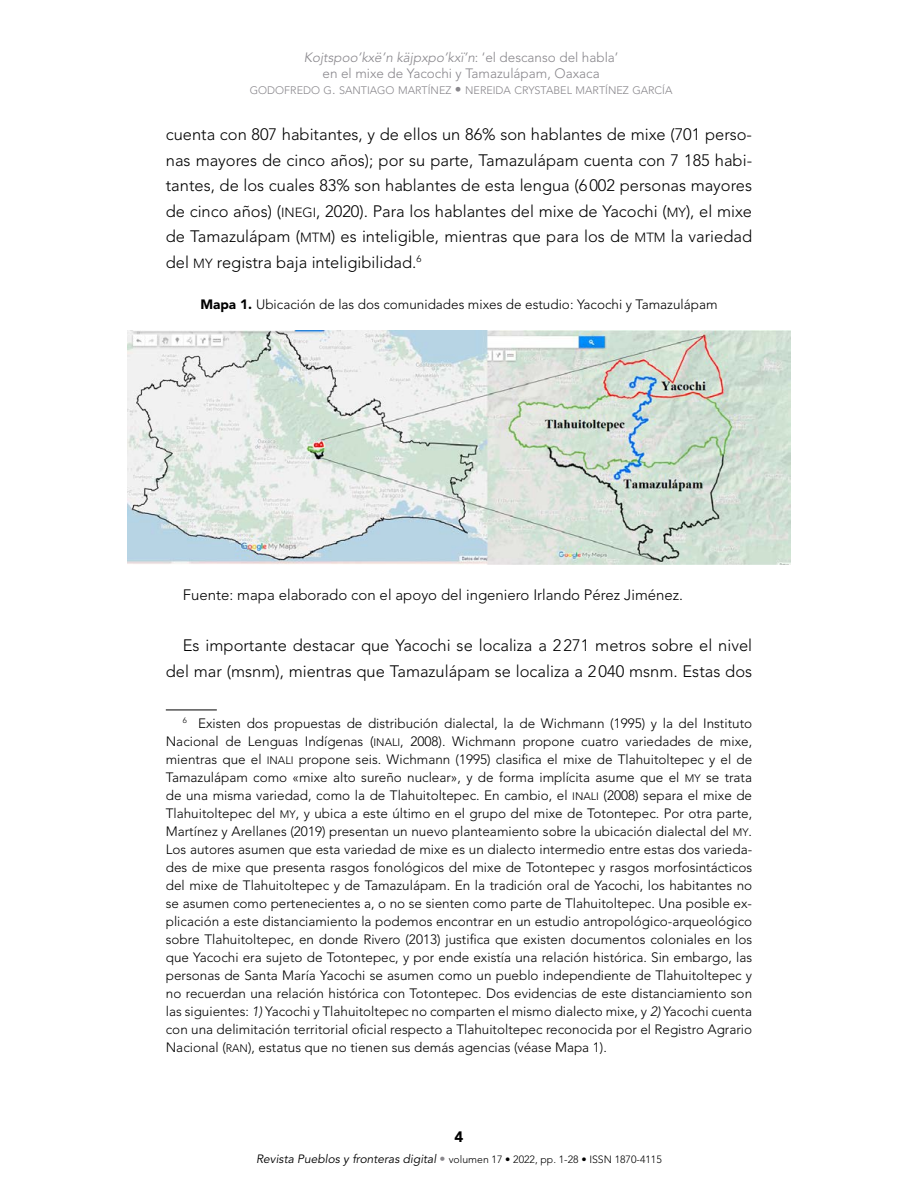
<style>
.page{position:relative;width:918px;height:1188px;background:#fff}
.page>*{position:absolute;margin:0;border:0;box-sizing:border-box;transform-origin:0 0}
.t1{font:300 16.5px/25.5px "Avenir LT Std";color:#000;text-align:justify}
.t2{font:300 15px "Avenir LT Std";color:#000}
.t3{font:900 15px "Avenir LT Std";color:#000}
.t4{font:300 13.5px/18px "Avenir LT Std";color:#000;text-align:justify}
.t5{font:300 13.5px/16.2px "Avenir LT Std";color:#89878c;text-align:center}
.t6{font:10.8px "Avenir LT Std Light SC800";color:#89878c}
.t7{font:300 10.5px "Avenir LT Std";color:#000}
.s1{font-style:italic}
.s2{font-size:13.5px}
.s3{font-family:"Avenir LT Std Light SC800";font-weight:400;font-size:13.2px}
.s4{font-weight:900}
.s5{font-family:"Avenir LT Std Light SC800";font-weight:400;font-size:10.8px}
.s6{font-family:"Avenir LT Std Light SC800";font-weight:400}
.s7{font-weight:400;font-style:italic;font-size:12px}
.s8{font-size:12px;color:#89878c}
</style>
<div class="page">
<img style="left:128px;top:330px;width:662px;height:234px">
<hr style="left:166px;top:710px;width:51px;height:1px;background:#000">
<p class="t5" style="left:304px;top:49px;width:316px"><span class="s1">Kojtspoo’kxë’n käjpxpo’kxï’n</span>: ‘el descanso del habla’ en el mixe de Yacochi y Tamazulápam, Oaxaca</p>
<p class="t6" style="left:250px;top:84px;width:424px">GODOFREDO G<span class="s2">.</span> SANTIAGO MARTÍNEZ <span class="s2">•</span> NEREIDA CRYSTABEL MARTÍNEZ GARCÍA</p>
<p class="t1" style="left:166px;top:122px;width:588px">cuenta con 807 habitantes, y de ellos un 86% son hablantes de mixe (701 perso&shy;nas mayores de cinco años); por su parte, Tamazulápam cuenta con 7 185 habi&shy;tantes, de los cuales 83% son hablantes de esta lengua (6002 personas mayores de cinco años) (<span class="s3">INEGI</span>, 2020). Para los hablantes del mixe de Yacochi (<span class="s3">MY</span>), el mixe de Tamazulápam (<span class="s3">MTM</span>) es inteligible, mientras que para los de <span class="s3">MTM</span> la variedad del <span class="s3">MY</span> registra baja inteligibilidad.<sup>6</sup></p>
<p class="t4" style="left:200px;top:296px;width:519px"><span class="s4">Mapa 1.</span> Ubicación de las dos comunidades mixes de estudio: Yacochi y Tamazulápam</p>
<p class="t2" style="left:183px;top:586px;width:502px">Fuente: mapa elaborado con el apoyo del ingeniero Irlando Pérez Jiménez.</p>
<p class="t1" style="left:166px;top:633px;width:588px;text-align:right">Es importante destacar que Yacochi se localiza a 2271 metros sobre el nivel del mar (msnm), mientras que Tamazulápam se localiza a 2040 msnm. Estas dos</p>
<p class="t4" style="left:166px;top:714px;width:588px;text-indent:17px"><sup>6</sup> Existen dos propuestas de distribución dialectal, la de Wichmann (1995) y la del Instituto Nacional de Lenguas Indígenas (<span class="s5">INALI</span><span class="s6">,</span> 2008). Wichmann propone cuatro variedades de mixe, mientras que el <span class="s5">INALI</span> propone seis. Wichmann (1995) clasifica el mixe de Tlahuitoltepec y el de Tamazulápam como «mixe alto sureño nuclear», y de forma implícita asume que el <span class="s5">MY</span> se trata de una misma variedad, como la de Tlahuitoltepec. En cambio, el <span class="s5">INALI</span> (2008) separa el mixe de Tlahuitoltepec del <span class="s5">MY</span>, y ubica a este último en el grupo del mixe de Totontepec. Por otra parte, Martínez y Arellanes (2019) presentan un nuevo planteamiento sobre la ubicación dialectal del <span class="s5">MY</span>.<br>Los autores asumen que esta variedad de mixe es un dialecto intermedio entre estas dos varieda&shy;des de mixe que presenta rasgos fonológicos del mixe de Totontepec y rasgos morfosintácticos del mixe de Tlahuitoltepec y de Tamazulápam. En la tradición oral de Yacochi, los habitantes no se asumen como pertenecientes a, o no se sienten como parte de Tlahuitoltepec. Una posible ex&shy;plicación a este distanciamiento la podemos encontrar en un estudio antropológico-arqueológico sobre Tlahuitoltepec, en donde Rivero (2013) justifica que existen documentos coloniales en los que Yacochi era sujeto de Totontepec, y por ende existía una relación histórica. Sin embargo, las personas de Santa María Yacochi se asumen como un pueblo independiente de Tlahuitoltepec y no recuerdan una relación histórica con Totontepec. Dos evidencias de este distanciamiento son las siguientes: <span class="s1">1)</span> Yacochi y Tlahuitoltepec no comparten el mismo dialecto mixe, y <span class="s1">2)</span> Yacochi cuenta con una delimitación territorial oficial respecto a Tlahuitoltepec reconocida por el Registro Agrario Nacional (<span class="s5">RAN</span>), estatus que no tienen sus demás agencias (véase Mapa 1).</p>
<p class="t3" style="left:455px;top:1128px;width:10px">4</p>
<p class="t7" style="left:256px;top:1154px;width:407px"><span class="s7">Revista Pueblos y fronteras digital</span> <span class="s8">•</span> volumen 17 • 2022, pp. 1-28 • ISSN 1870-4115</p>
</div>
